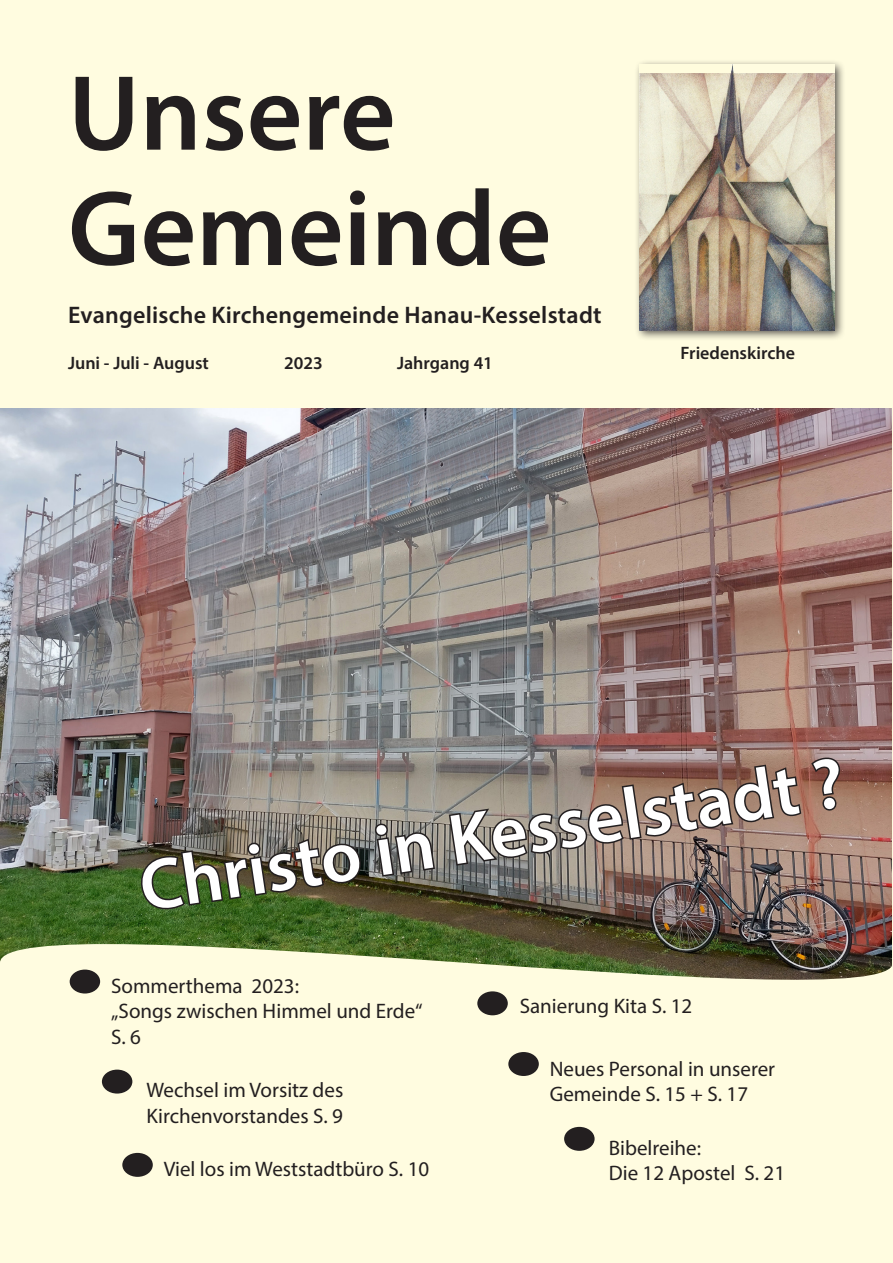
<style>
.page{position:relative;width:893px;height:1263px;background:#fffce0}
.page>*{position:absolute;margin:0;border:0;box-sizing:border-box;transform-origin:0 0}
.t1{font:600 108px/115.4px "Myriad Pro";color:#231f20}
.t2{font:600 72px "Myriad Pro";color:#fff}
.t3{font:600 24px "Myriad Pro";letter-spacing:.01em;color:#231f20}
.t4{font:21px/25.2px "Myriad Pro";color:#231f20}
.t5{font:600 18px "Myriad Pro";color:#231f20}
</style>
<div class="page">
<div style="left:634px;top:59px;width:212px;height:283px;background:#231f20;opacity:.75"></div>
<img style="left:639px;top:73px;width:196px;height:257px">
<div style="left:639px;top:64px;width:92px;height:9px;background:#fffcdd"></div>
<div style="left:734px;top:64px;width:101px;height:9px;background:#fffce0"></div>
<svg style="left:731px;top:64px;width:3px;height:9px"></svg>
<img style="left:0;top:408px;width:891px;height:491px">
<svg style="left:0;top:899px;width:892px;height:278px"></svg>
<div style="left:477px;top:991px;width:31px;height:24px;background:#231f20;border-radius:50%"></div>
<div style="left:508px;top:1052px;width:31px;height:24px;background:#231f20;border-radius:50%"></div>
<div style="left:70px;top:969px;width:30px;height:24px;background:#231f20;border-radius:50%"></div>
<div style="left:122px;top:1153px;width:31px;height:24px;background:#231f20;border-radius:50%"></div>
<div style="left:102px;top:1069px;width:30px;height:24px;background:#231f20;border-radius:50%"></div>
<div style="left:564px;top:1127px;width:31px;height:24px;background:#231f20;border-radius:50%"></div>
<img style="left:140px;top:836px;width:221px;height:74px">
<svg style="left:374px;top:822px;width:63px;height:56px;background:#696663"></svg>
<svg style="left:447px;top:763px;width:356px;height:104px;background:#867369"></svg>
<svg style="left:809px;top:757px;width:31px;height:55px;background:#7d594e"></svg>
<h1 class="t1" style="left:68px;top:53px;width:485px">Unsere<br>Gemeinde</h1>
<p class="t3" style="left:68px;top:300px;width:535px">Evangelische Kirchengemeinde Hanau-Kesselstadt</p>
<p class="t5" style="left:68px;top:352px;width:142px">Juni - Juli - August</p>
<p class="t5" style="left:284px;top:352px;width:40px">2023</p>
<p class="t5" style="left:397px;top:352px;width:97px">Jahrgang 41</p>
<p class="t5" style="left:680px;top:341px;width:116px">Friedenskirche</p>
<h2 class="t2" style="left:133px;top:845px;width:713px;rotate:-9deg">Christo in Kesselstadt ?</h2>
<p class="t4" style="left:111px;top:973px;width:313px">Sommerthema 2023:<br>„Songs zwischen Himmel und Erde“<br>S. 6</p>
<p class="t4" style="left:147px;top:1077px;width:198px">Wechsel im Vorsitz des<br>Kirchenvorstandes S. 9</p>
<p class="t4" style="left:164px;top:1156px;width:267px">Viel los im Weststadtbüro S. 10</p>
<p class="t4" style="left:520px;top:993px;width:174px">Sanierung Kita S. 12</p>
<p class="t4" style="left:550px;top:1055px;width:227px">Neues Personal in unserer<br>Gemeinde S. 15 + S. 17</p>
<p class="t4" style="left:609px;top:1134px;width:178px">Bibelreihe:<br>Die 12 Apostel S. 21</p>
</div>
